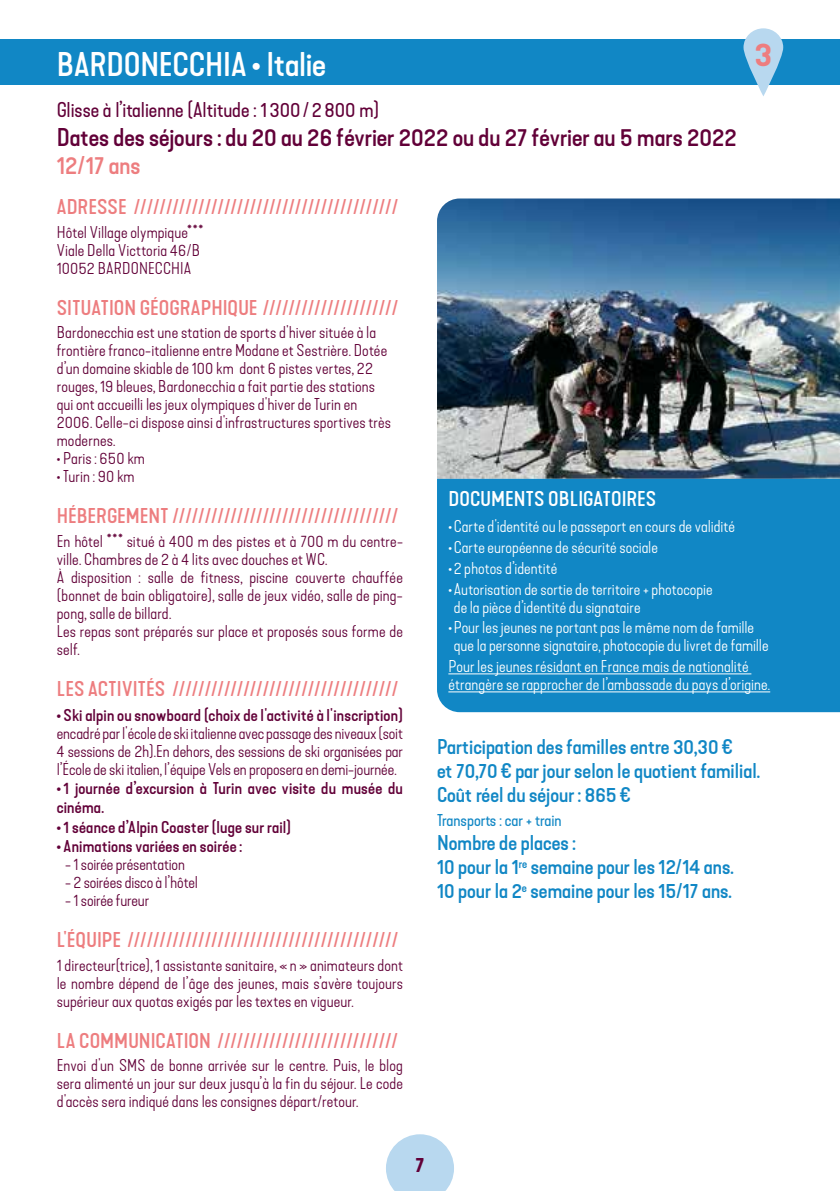
<style>
.page{position:relative;width:840px;height:1191px;background:#fff}
.page>*{position:absolute;margin:0;border:0;box-sizing:border-box;transform-origin:0 0}
.t1{font:500 expanded 32px "Kapra Neue";letter-spacing:-.005em;color:#fff}
.t2{font:600 expanded 32px "Kapra Neue";color:#ed7d7f}
.t3{font:500 expanded 24px "Kapra Neue";color:#620038}
.t4{font:500 expanded 24px "Kapra Neue";letter-spacing:-.005em;color:#ed7d7f}
.t5{font:500 expanded 20px "Kapra Neue";letter-spacing:.01em;color:#ed7d7f}
.t6{font:500 expanded 20px/24px "Kapra Neue";color:#1187c5}
.t7{font:expanded 20px "Kapra Neue";color:#620038}
.t8{font:500 expanded 20px "Kapra Neue";letter-spacing:.005em;color:#fff}
.t9{font:600 expanded 20px "Kapra Neue";color:#620038}
.t10{font:300 expanded 16px/18px "Kapra Neue";letter-spacing:.005em;color:#620038}
.t11{font:300 expanded 16px/18px "Kapra Neue";color:#fff}
.t12{font:500 expanded 16px/19.2px "Kapra Neue";letter-spacing:.015em;color:#620038}
.t13{font:expanded 16px "Kapra Neue";color:#1187c5}
</style>
<div class="page">
<svg style="left:386px;top:1134px;width:68px;height:57px"></svg>
<div style="left:0;top:40px;width:839px;height:45px;background:#1187c5"></div>
<svg style="left:743px;top:28px;width:39px;height:68px;fill:#b8d8ef"></svg>
<img style="left:437px;top:198px;width:402px;height:281px">
<div style="left:437px;top:479px;width:402px;height:233px;background:#1187c5"></div>
<hr style="left:448px;top:673px;width:303px;height:1px;background:#fff">
<hr style="left:448px;top:691px;width:321px;height:1px;background:#fff">
<h1 class="t1" style="left:57px;top:45px;width:270px">BARDONECCHIA • Italie</h1>
<p class="t7" style="left:57px;top:97px;width:324px">Glisse à l’italienne (Altitude : 1300/2800 m)</p>
<h2 class="t3" style="left:57px;top:122px;width:681px">Dates des séjours : du 20 au 26 février 2022 ou du 27 février au 5 mars 2022</h2>
<h2 class="t4" style="left:57px;top:151px;width:85px">12/17 ans</h2>
<h1 class="t2" style="left:754px;top:34px;width:19px">3</h1>
<p class="t5" style="left:57px;top:194px;width:343px">ADRESSE /////////////////////////////////////////</p>
<p class="t10" style="left:57px;top:223px;width:148px">Hôtel Village olympique***<br>Viale Della Victtoria 46/B<br>10052 BARDONECCHIA</p>
<p class="t5" style="left:57px;top:295px;width:343px">SITUATION GÉOGRAPHIQUE /////////////////////</p>
<p class="t10" style="left:57px;top:324px;width:336px">Bardonecchia est une station de sports d'hiver située à la frontière franco-italienne entre Modane et Sestrière. Dotée d’un domaine skiable de 100 km dont 6 pistes vertes, 22 rouges, 19 bleues, Bardonecchia a fait partie des stations qui ont accueilli les jeux olympiques d'hiver de Turin en 2006. Celle-ci dispose ainsi d'infrastructures sportives très modernes.</p>
<p class="t10" style="left:57px;top:450px;width:90px">• Paris : 650 km</p>
<p class="t10" style="left:57px;top:468px;width:79px">• Turin : 90 km</p>
<p class="t5" style="left:57px;top:504px;width:343px">HÉBERGEMENT ///////////////////////////////////</p>
<p class="t10" style="left:57px;top:532px;width:347px">En hôtel *** situé à 400 m des pistes et à 700 m du centre&shy;ville. Chambres de 2 à 4 lits avec douches et WC.<br>À disposition : salle de fitness, piscine couverte chauffée (bonnet de bain obligatoire), salle de jeux vidéo, salle de ping&shy;pong, salle de billard.<br>Les repas sont préparés sur place et proposés sous forme de self.</p>
<p class="t5" style="left:57px;top:677px;width:343px">LES ACTIVITÉS ///////////////////////////////////</p>
<p class="t12" style="left:57px;top:706px;width:347px">• Ski alpin ou snowboard (choix de l'activité à l'inscription)</p>
<p class="t10" style="left:57px;top:724px;width:347px;text-align:justify">encadré par l'école de ski italienne avec passage des niveaux (soit 4 sessions de 2h).En dehors, des sessions de ski organisées par l’École de ski italien, l’équipe Vels en proposera en demi-journée.</p>
<p class="t12" style="left:57px;top:779px;width:347px">•1 journée d’excursion à Turin avec visite du musée du cinéma.</p>
<p class="t12" style="left:57px;top:817px;width:236px">•1 séance d’Alpin Coaster (luge sur rail)</p>
<p class="t12" style="left:57px;top:836px;width:187px">• Animations variées en soirée :</p>
<p class="t10" style="left:65px;top:855px;width:121px">- 1 soirée présentation</p>
<p class="t10" style="left:65px;top:873px;width:134px">- 2 soirées disco à l’hôtel</p>
<p class="t10" style="left:65px;top:891px;width:85px">- 1 soirée fureur</p>
<p class="t5" style="left:57px;top:927px;width:343px">L'ÉQUIPE //////////////////////////////////////////</p>
<p class="t10" style="left:57px;top:956px;width:347px;text-align:justify">1 directeur(trice), 1 assistante sanitaire, « n » animateurs dont le nombre dépend de l’âge des jeunes, mais s’avère toujours supérieur aux quotas exigés par les textes en vigueur.</p>
<p class="t5" style="left:57px;top:1028px;width:343px">LA COMMUNICATION ////////////////////////////</p>
<p class="t10" style="left:57px;top:1056px;width:347px;text-align:justify">Envoi d'un SMS de bonne arrivée sur le centre. Puis, le blog sera alimenté un jour sur deux jusqu’à la fin du séjour. Le code d'accès sera indiqué dans les consignes départ/retour.</p>
<p class="t8" style="left:448px;top:486px;width:209px">DOCUMENTS OBLIGATOIRES</p>
<p class="t11" style="left:448px;top:517px;width:288px">•Carte d'identité ou le passeport en cours de validité</p>
<p class="t11" style="left:448px;top:538px;width:211px">•Carte européenne de sécurité sociale</p>
<p class="t11" style="left:448px;top:559px;width:110px">•2 photos d’identité</p>
<p class="t11" style="left:453px;top:580px;width:260px;text-indent:-5px">•Autorisation de sortie de territoire + photocopie de la pièce d’identité du signataire</p>
<p class="t11" style="left:453px;top:619px;width:316px;text-indent:-5px">•Pour les jeunes ne portant pas le même nom de famille que la personne signataire, photocopie du livret de famille</p>
<p class="t11" style="left:448px;top:658px;width:323px">Pour les jeunes résidant en France mais de nationalité étrangère se rapprocher de l’ambassade du pays d’origine.</p>
<p class="t6" style="left:437px;top:735px;width:324px">Participation des familles entre 30,30€<br>et 70,70€ par jour selon le quotient familial.<br>Coût réel du séjour : 865€</p>
<p class="t13" style="left:437px;top:811px;width:126px">Transports : car + train</p>
<p class="t6" style="left:437px;top:831px;width:298px">Nombre de places :<br>10 pour la 1<sup>re</sup> semaine pour les 12/14 ans.<br>10 pour la 2<sup>e</sup> semaine pour les 15/17 ans.</p>
<p class="t9" style="left:415px;top:1152px;width:10px">7</p>
</div>
